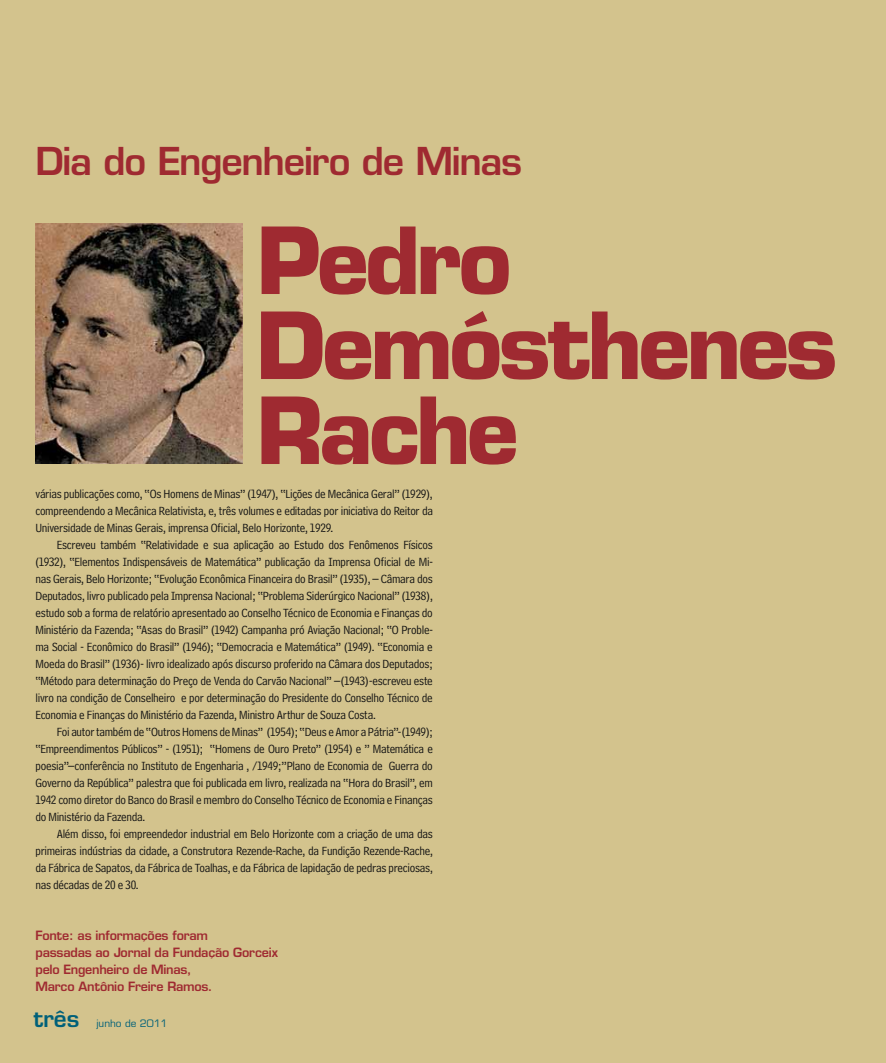
<style>
.page{position:relative;width:886px;height:1063px;background:#d3c38d}
.page>*{position:absolute;margin:0;border:0;box-sizing:border-box;transform-origin:0 0}
.t1{font:700 90px/85px "Eurostile";letter-spacing:-.045em;color:#9f2a31}
.t2{font:600 37.5px "Eurostile";letter-spacing:-.035em;color:#9f2a31}
.t3{font:600 22.5px "Eurostile";color:#006079}
.t4{font:12.5px/17px "Bell Centennial Address";letter-spacing:-.02em;color:#121212;text-align:justify}
.t5{font:600 12.5px/17px "Eurostile";letter-spacing:-.02em;color:#9f2a31}
.t6{font:10px "Eurostile";color:#006079}
</style>
<div class="page">
<img style="left:35px;top:223px;width:207px;height:240px">
<h2 class="t2" style="left:35px;top:138px;width:488px">Dia do Engenheiro de Minas</h2>
<h1 class="t1" style="left:256px;top:218px;width:583px">Pedro<br>Demósthenes<br>Rache</h1>
<p class="t4" style="left:35px;top:485px;width:399px">várias publicações como, “Os Homens de Minas” (1947), “Lições de Mecânica Geral” (1929), compreendendo a Mecânica Relativista, e, três volumes e editadas por iniciativa do Reitor da Universidade de Minas Gerais, imprensa Oficial, Belo Horizonte, 1929.</p>
<p class="t4" style="left:35px;top:536px;width:399px;text-indent:21px">Escreveu também “Relatividade e sua aplicação ao Estudo dos Fenômenos Físicos (1932), “Elementos Indispensáveis de Matemática” publicação da Imprensa Oficial de Mi&shy;nas Gerais, Belo Horizonte; “Evolução Econômica Financeira do Brasil” (1935), – Câmara dos Deputados, livro publicado pela Imprensa Nacional; “Problema Siderúrgico Nacional” (1938), estudo sob a forma de relatório apresentado ao Conselho Técnico de Economia e Finanças do Ministério da Fazenda; “Asas do Brasil” (1942) Campanha pró Aviação Nacional; “O Proble&shy;ma Social - Econômico do Brasil” (1946); “Democracia e Matemática” (1949). “Economia e Moeda do Brasil” (1936)- livro idealizado após discurso proferido na Câmara dos Deputados; “Método para determinação do Preço de Venda do Carvão Nacional” –(1943)-escreveu este livro na condição de Conselheiro e por determinação do Presidente do Conselho Técnico de Economia e Finanças do Ministério da Fazenda, Ministro Arthur de Souza Costa.</p>
<p class="t4" style="left:35px;top:723px;width:399px;text-indent:21px">Foi autor também de “Outros Homens de Minas” (1954); “Deus e Amor a Pátria”-(1949); “Empreendimentos Públicos” - (1951); “Homens de Ouro Preto” (1954) e ” Matemática e poesia”–conferência no Instituto de Engenharia , /1949;”Plano de Economia de Guerra do Governo da República” palestra que foi publicada em livro, realizada na “Hora do Brasil”, em 1942 como diretor do Banco do Brasil e membro do Conselho Técnico de Economia e Finanças do Ministério da Fazenda.</p>
<p class="t4" style="left:35px;top:825px;width:399px;text-indent:21px">Além disso, foi empreendedor industrial em Belo Horizonte com a criação de uma das primeiras indústrias da cidade, a Construtora Rezende-Rache, da Fundição Rezende-Rache, da Fábrica de Sapatos, da Fábrica de Toalhas, e da Fábrica de lapidação de pedras preciosas, nas décadas de 20 e 30.</p>
<p class="t5" style="left:35px;top:927px;width:244px">Fonte: as informações foram<br>passadas ao Jornal da Fundação Gorceix pelo Engenheiro de Minas,<br>Marco Antônio Freire Ramos.</p>
<h3 class="t3" style="left:34px;top:1005px;width:47px">três</h3>
<p class="t6" style="left:97px;top:1017px;width:72px">junho de 2011</p>
</div>
